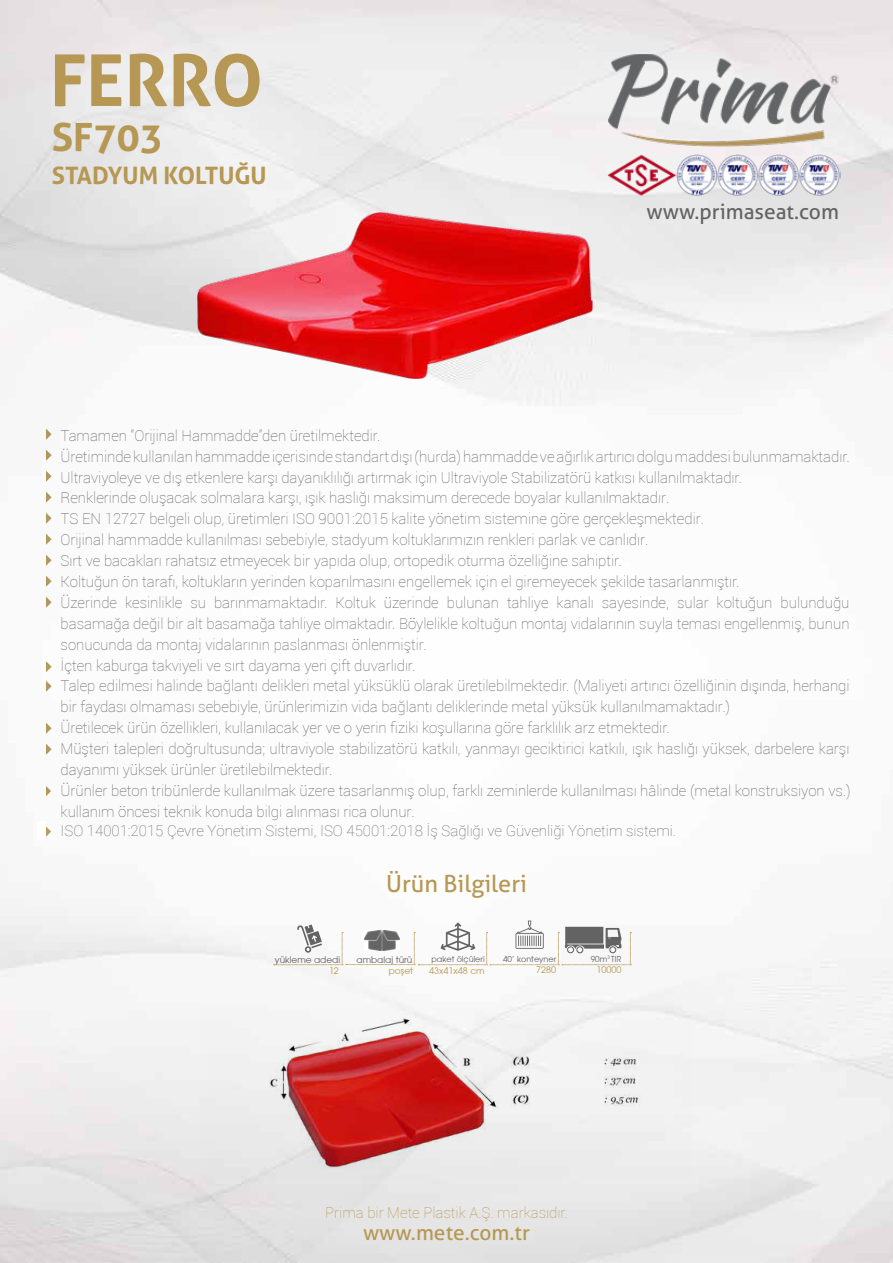
<style>
.page{position:relative;width:893px;height:1263px;background:#fff}
.page>*{position:absolute;margin:0;border:0;box-sizing:border-box;transform-origin:0 0}
.t1{font:700 71.7px "Aller";color:#b69753}
.t2{font:700 39px "Aller";color:#b69753}
.t3{font:700 24px "Aller";color:#b69753}
.t4{font:23.55px "Aller";color:#b69753}
.t5{font:21px "Aller";color:#646363}
.t6{font:21px "Aller";color:#b69753}
.t7{font:100 15px/20.9px "Roboto";color:#646363}
.t8{font:100 15px "Roboto";color:#b69753}
.t9{font:9px "Avant Garde";color:#b69753}
.t10{font:9px "Avant Garde";color:#646363}
.t11{font:8.1px "Avant Garde";color:#646363}
</style>
<div class="page">
<img style="left:0;top:0;width:893px;height:1263px">
<img style="left:197px;top:213px;width:395px;height:165px">
<svg style="left:46px;top:429px;width:6px;height:11px"></svg>
<div style="left:38px;top:423px;width:8px;height:19px;background:#f7f7f7"></div>
<svg style="left:46px;top:450px;width:6px;height:11px"></svg>
<div style="left:38px;top:444px;width:8px;height:19px;background:#f7f7f7"></div>
<svg style="left:46px;top:471px;width:6px;height:11px"></svg>
<div style="left:38px;top:465px;width:8px;height:19px;background:#fff"></div>
<svg style="left:46px;top:492px;width:6px;height:11px"></svg>
<div style="left:38px;top:486px;width:8px;height:19px;background:#fff"></div>
<svg style="left:46px;top:513px;width:6px;height:11px"></svg>
<div style="left:38px;top:507px;width:8px;height:19px;background:#fff"></div>
<svg style="left:46px;top:534px;width:6px;height:11px"></svg>
<div style="left:38px;top:528px;width:8px;height:19px;background:#fff"></div>
<svg style="left:46px;top:555px;width:6px;height:11px"></svg>
<div style="left:38px;top:549px;width:8px;height:19px;background:#fff"></div>
<svg style="left:46px;top:576px;width:6px;height:11px"></svg>
<div style="left:38px;top:570px;width:8px;height:19px;background:#fff"></div>
<svg style="left:46px;top:597px;width:6px;height:11px"></svg>
<div style="left:38px;top:591px;width:8px;height:19px;background:#fff"></div>
<svg style="left:46px;top:661px;width:6px;height:11px"></svg>
<div style="left:38px;top:656px;width:8px;height:19px;background:#fff"></div>
<svg style="left:46px;top:681px;width:6px;height:11px"></svg>
<div style="left:38px;top:675px;width:8px;height:19px;background:#fff"></div>
<svg style="left:46px;top:723px;width:6px;height:11px"></svg>
<div style="left:38px;top:717px;width:8px;height:19px;background:#fff"></div>
<svg style="left:46px;top:744px;width:6px;height:11px"></svg>
<div style="left:38px;top:738px;width:8px;height:19px;background:#fff"></div>
<svg style="left:46px;top:786px;width:5px;height:10px"></svg>
<div style="left:37px;top:780px;width:9px;height:19px;background:#fff"></div>
<svg style="left:274px;top:920px;width:357px;height:45px"></svg>
<img style="left:608px;top:54px;width:231px;height:94px">
<img style="left:202px;top:1007px;width:489px;height:170px">
<img style="left:606px;top:153px;width:235px;height:43px">
<svg style="left:46px;top:826px;width:5px;height:11px"></svg>
<div style="left:37px;top:821px;width:9px;height:19px;background:#fff"></div>
<h1 class="t1" style="left:50px;top:36px;width:215px">FERRO</h1>
<h2 class="t2" style="left:52px;top:113px;width:113px">SF703</h2>
<h3 class="t3" style="left:52px;top:161px;width:216px">STADYUM KOLTUĞU</h3>
<h3 class="t5" style="left:646px;top:199px;width:194px">www.primaseat.com</h3>
<p class="t7" style="left:61px;top:424px;width:792px">Tamamen “Orijinal Hammadde”den üretilmektedir.<br>Üretiminde kullanılan hammadde içerisinde standart dışı (hurda) hammadde ve ağırlık artırıcı dolgu maddesi bulunmamaktadır.<br>Ultraviyoleye ve dış etkenlere karşı dayanıklılığı artırmak için Ultraviyole Stabilizatörü katkısı kullanılmaktadır.<br>Renklerinde oluşacak solmalara karşı, ışık haslığı maksimum derecede boyalar kullanılmaktadır.<br>TS EN 12727 belgeli olup, üretimleri ISO 9001:2015 kalite yönetim sistemine göre gerçekleşmektedir.<br>Orijinal hammadde kullanılması sebebiyle, stadyum koltuklarımızın renkleri parlak ve canlıdır.<br>Sırt ve bacakları rahatsız etmeyecek bir yapıda olup, ortopedik oturma özelliğine sahiptir.<br>Koltuğun ön tarafı, koltukların yerinden koparılmasını engellemek için el giremeyecek şekilde tasarlanmıştır.<br>Üzerinde kesinlikle su barınmamaktadır. Koltuk üzerinde bulunan tahliye kanalı sayesinde, sular koltuğun bulunduğu basamağa değil bir alt basamağa tahliye olmaktadır. Böylelikle koltuğun montaj vidalarının suyla teması engellenmiş, bunun sonucunda da montaj vidalarının paslanması önlenmiştir.<br>İçten kaburga takviyeli ve sırt dayama yeri çift duvarlıdır.<br>Talep edilmesi halinde bağlantı delikleri metal yüksüklü olarak üretilebilmektedir. (Maliyeti artırıcı özelliğinin dışında, herhangi bir faydası olmaması sebebiyle, ürünlerimizin vida bağlantı deliklerinde metal yüksük kullanılmamaktadır.)<br>Üretilecek ürün özellikleri, kullanılacak yer ve o yerin fiziki koşullarına göre farklılık arz etmektedir.<br>Müşteri talepleri doğrultusunda; ultraviyole stabilizatörü katkılı, yanmayı geciktirici katkılı, ışık haslığı yüksek, darbelere karşı dayanımı yüksek ürünler üretilebilmektedir.<br>Ürünler beton tribünlerde kullanılmak üzere tasarlanmış olup, farklı zeminlerde kullanılması hâlinde (metal konstruksiyon vs.) kullanım öncesi teknik konuda bilgi alınması rica olunur.</p>
<p class="t7" style="left:61px;top:820px;width:617px">ISO 14001:2015 Çevre Yönetim Sistemi, ISO 45001:2018 İş Sağlığı ve Güvenliği Yönetim sistemi.</p>
<h3 class="t4" style="left:386px;top:869px;width:142px">Ürün Bilgileri</h3>
<p class="t10" style="left:275px;top:954px;width:67px">yükleme adedi</p>
<p class="t9" style="left:329px;top:965px;width:11px">12</p>
<p class="t11" style="left:591px;top:954px;width:32px">90m<sup>3</sup> TIR</p>
<p class="t10" style="left:357px;top:954px;width:57px">ambalaj türü</p>
<p class="t11" style="left:503px;top:954px;width:55px">40’ konteyner</p>
<p class="t9" style="left:536px;top:964px;width:21px">7280</p>
<p class="t11" style="left:431px;top:954px;width:55px">paket ölçüleri</p>
<p class="t9" style="left:429px;top:965px;width:57px">43x41x48 cm</p>
<p class="t9" style="left:389px;top:965px;width:26px">poşet</p>
<p class="t9" style="left:596px;top:964px;width:26px">10000</p>
<p class="t8" style="left:325px;top:1202px;width:244px">Prima bir Mete Plastik A.Ş. markasıdır.</p>
<h3 class="t6" style="left:363px;top:1220px;width:168px">www.mete.com.tr</h3>
</div>
